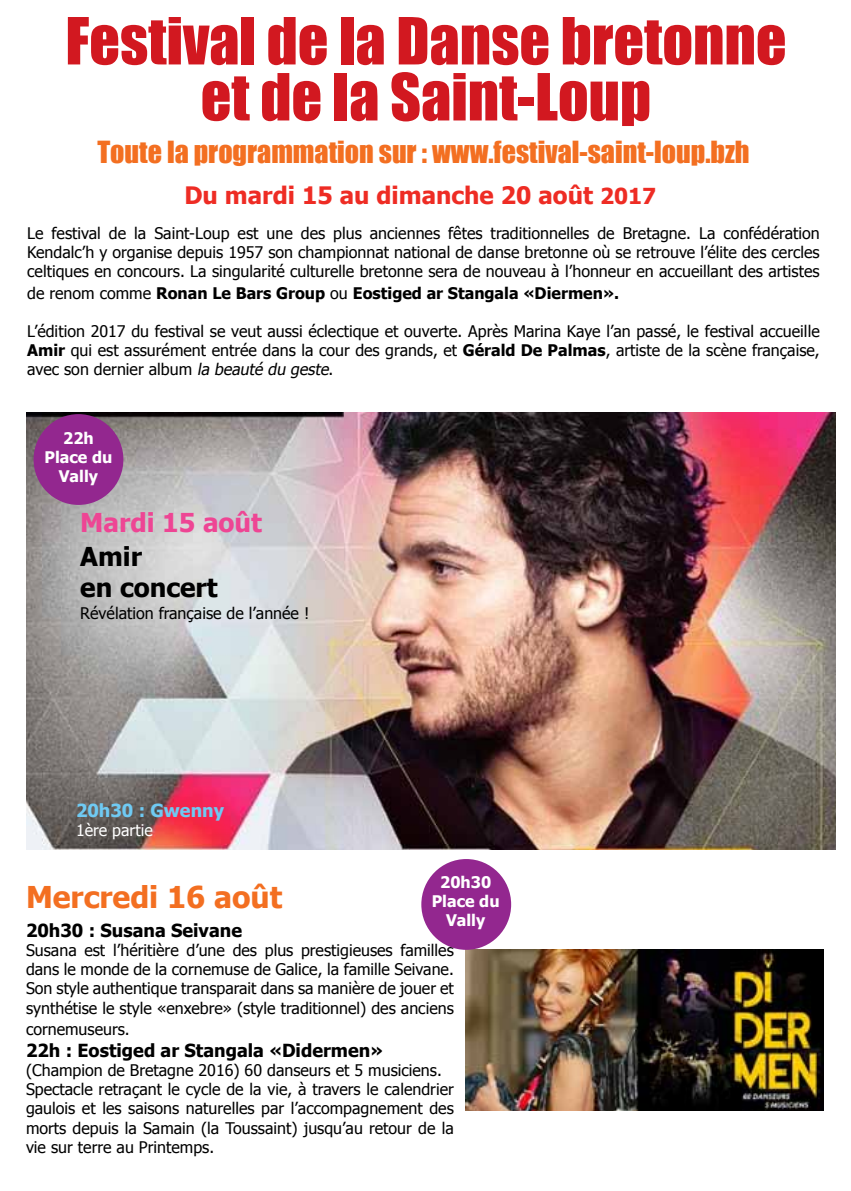
<style>
.page{position:relative;width:851px;height:1191px;background:#fff}
.page>*{position:absolute;margin:0;border:0;box-sizing:border-box;transform-origin:0 0}
.t1{font:60px/56px "Impact";color:#d21820;text-align:center}
.t2{font:700 30px "Tahoma";color:#f36f21}
.t3{font:28px "Impact";color:#f36f21}
.t4{font:700 26px/31.2px "Tahoma";color:#000}
.t5{font:700 26px "Tahoma";color:#ee4594}
.t6{font:700 24px "Tahoma";color:#ee2c24}
.t7{font:700 18px "Tahoma";color:#000}
.t8{font:700 18px "Tahoma";color:#6fcaf3}
.t9{font:16px/19.2px "Tahoma";color:#000;text-align:justify}
.t10{font:700 16px "Tahoma";color:#000}
.t11{font:700 16px/19.2px "Tahoma";color:#fff;text-align:center}
.t12{font:16px "Tahoma";color:#fff}
.s1{font-size:22px}
.s2{font-weight:400}
.s3{font-weight:700}
.s4{font-style:italic}
</style>
<div class="page">
<img style="left:27px;top:412px;width:808px;height:437px">
<div style="left:34px;top:414px;width:89px;height:91px;background:#93278f;border-radius:50%"></div>
<img style="left:465px;top:949px;width:358px;height:161px">
<div style="left:421px;top:859px;width:90px;height:90px;background:#93278f;border-radius:50%"></div>
<h1 class="t1" style="left:65px;top:11px;width:722px">Festival de la Danse bretonne et de la Saint-Loup</h1>
<h3 class="t3" style="left:97px;top:131px;width:653px">Toute la programmation sur : www.festival-saint-loup.bzh</h3>
<h3 class="t6" style="left:184px;top:178px;width:473px">Du mardi 15 au dimanche 20 août <span class="s1">2017</span></h3>
<p class="t9" style="left:27px;top:222px;width:794px">Le festival de la Saint-Loup est une des plus anciennes fêtes traditionnelles de Bretagne. La confédération Kendalc’h y organise depuis 1957 son championnat national de danse bretonne où se retrouve l’élite des cercles celtiques en concours. La singularité culturelle bretonne sera de nouveau à l’honneur en accueillant des artistes</p>
<p class="t10" style="left:27px;top:281px;width:593px"><span class="s2">de renom comme</span> Ronan Le Bars Group <span class="s2">ou</span> Eostiged ar Stangala «Diermen».</p>
<p class="t9" style="left:27px;top:321px;width:793px">L’édition 2017 du festival se veut aussi éclectique et ouverte. Après Marina Kaye l’an passé, le festival accueille <span class="s3">Amir</span> qui est assurément entrée dans la cour des grands, et <span class="s3">Gérald De Palmas</span>, artiste de la scène française, avec son dernier album <span class="s4">la beauté du geste</span>.</p>
<p class="t11" style="left:44px;top:427px;width:69px">22h<br>Place du<br>Vally</p>
<h3 class="t5" style="left:80px;top:504px;width:183px">Mardi 15 août</h3>
<h3 class="t4" style="left:80px;top:539px;width:139px">Amir<br>en concert</h3>
<p class="t9" style="left:80px;top:603px;width:230px">Révélation française de l’année !</p>
<p class="t8" style="left:76px;top:797px;width:149px">20h30 : Gwenny</p>
<p class="t12" style="left:76px;top:819px;width:78px">1ère partie</p>
<p class="t11" style="left:431px;top:871px;width:69px">20h30<br>Place du<br>Vally</p>
<h2 class="t2" style="left:26px;top:876px;width:258px">Mercredi 16 août</h2>
<p class="t7" style="left:26px;top:917px;width:217px">20h30 : Susana Seivane</p>
<p class="t9" style="left:26px;top:939px;width:429px">Susana est l’héritière d’une des plus prestigieuses familles dans le monde de la cornemuse de Galice, la famille Seivane.<br>Son style authentique transparait dans sa manière de jouer et synthétise le style «enxebre» (style traditionnel) des anciens</p>
<p class="t9" style="left:26px;top:1019px;width:105px">cornemuseurs.</p>
<p class="t7" style="left:26px;top:1037px;width:358px">22h : Eostiged ar Stangala «Didermen»</p>
<p class="t9" style="left:26px;top:1059px;width:429px;text-align:left">(Champion de Bretagne 2016) 60 danseurs et 5 musiciens.<br>Spectacle retraçant le cycle de la vie, à travers le calendrier gaulois et les saisons naturelles par l’accompagnement des morts depuis la Samain (la Toussaint) jusqu’au retour de la vie sur terre au Printemps.</p>
</div>
